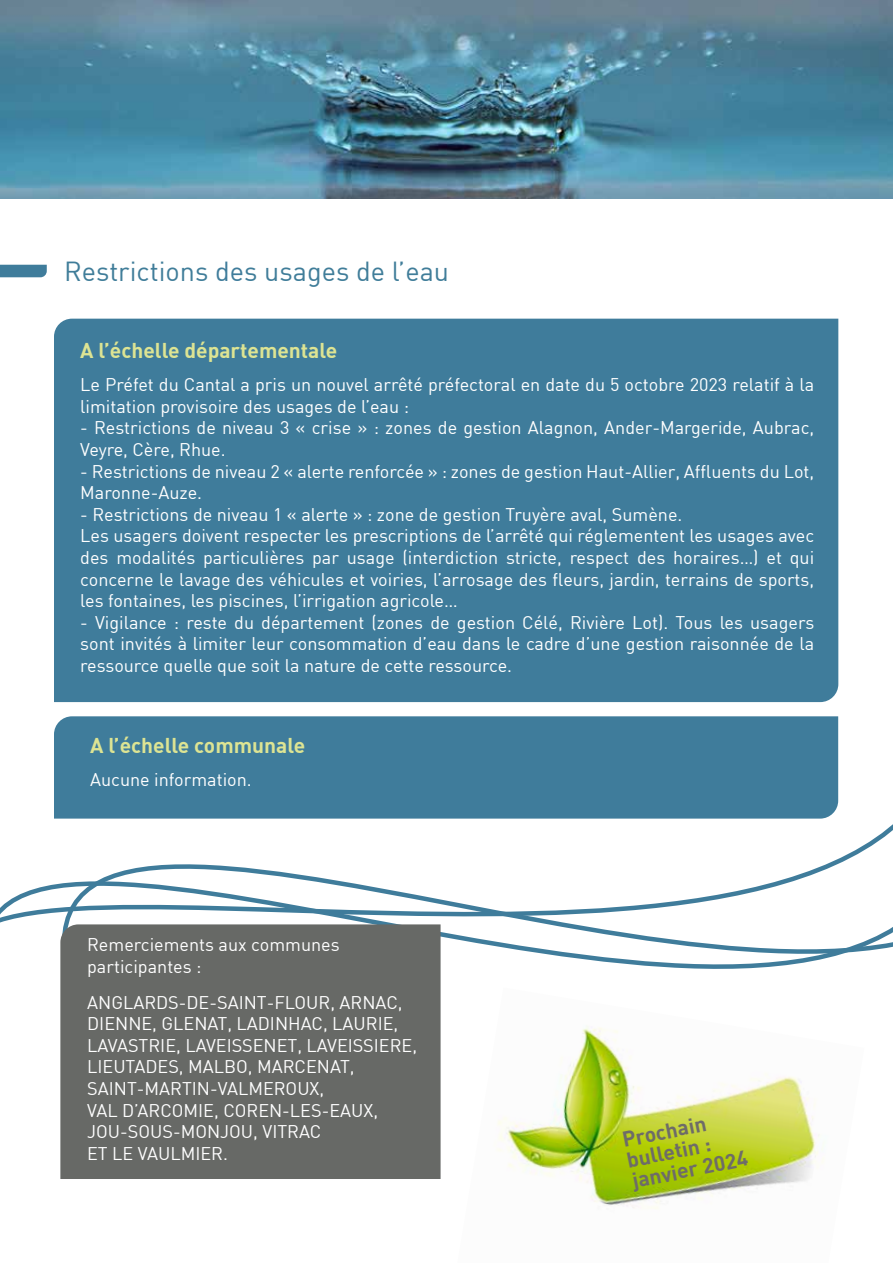
<style>
.page{position:relative;width:893px;height:1263px;background:#fff}
.page>*{position:absolute;margin:0;border:0;box-sizing:border-box;transform-origin:0 0}
.t1{font:27px "DIN";color:#407d99}
.t2{font:700 21.15px/21.1px "DIN";color:#6e6c68}
.t3{font:700 21px "DIN";color:#dde493}
.t4{font:18px/21.6px "DIN";color:#fff}
.s1{color:#3f7c9b}
</style>
<div class="page">
<div style="left:54px;top:319px;width:784px;height:363px;background:#3f7c9b"></div>
<img style="left:0;top:0;width:893px;height:198px">
<svg style="left:0;top:265px;width:47px;height:12px"></svg>
<img style="left:497px;top:1131px;width:327px;height:78px">
<svg style="left:498px;top:1116px;width:316px;height:15px"></svg>
<svg style="left:54px;top:682px;width:785px;height:434px"></svg>
<svg style="left:0;top:773px;width:893px;height:278px"></svg>
<div style="left:60px;top:924px;width:381px;height:255px;background:#676966"></div>
<h1 class="t1" style="left:64px;top:254px;width:386px">Restrictions <span class="s1">de</span>s usages de l’eau</h1>
<p class="t3" style="left:80px;top:336px;width:259px">A l’échelle départementale</p>
<p class="t4" style="left:80px;top:374px;width:735px">Le Préfet du Cantal a pris un nouvel arrêté préfectoral en date du 5 octobre 2023 relatif à la limitation provisoire des usages de l’eau :</p>
<p class="t4" style="left:80px;top:417px;width:735px">- Restrictions de niveau 3 « crise » : zones de gestion Alagnon, Ander-Margeride, Aubrac,<br>Veyre, Cère, Rhue.</p>
<p class="t4" style="left:80px;top:460px;width:735px">- Restrictions de niveau 2 « alerte renforcée » : zones de gestion Haut-Allier, Affluents du Lot,<br>Maronne-Auze.</p>
<p class="t4" style="left:80px;top:503px;width:735px">- Restrictions de niveau 1 « alerte » : zone de gestion Truyère aval, Sumène.<br>Les usagers doivent respecter les prescriptions de l’arrêté qui réglementent les usages avec des modalités particulières par usage (interdiction stricte, respect des horaires…) et qui concerne le lavage des véhicules et voiries, l’arrosage des fleurs, jardin, terrains de sports, les fontaines, les piscines, l’irrigation agricole…</p>
<p class="t4" style="left:80px;top:611px;width:736px;text-align:justify">- Vigilance : reste du département (zones de gestion Célé, Rivière Lot). Tous les usagers sont invités à limiter leur consommation d’eau dans le cadre d’une gestion raisonnée de la ressource quelle que soit la nature de cette ressource.</p>
<p class="t3" style="left:90px;top:731px;width:217px">A l’échelle communale</p>
<p class="t4" style="left:90px;top:768px;width:163px">Aucune information.</p>
<p class="t4" style="left:87px;top:933px;width:254px">Remerciements aux communes participantes :</p>
<p class="t4" style="left:87px;top:991px;width:331px">ANGLARDS-DE-SAINT-FLOUR, ARNAC,<br>DIENNE, GLENAT, LADINHAC, LAURIE,<br>LAVASTRIE, LAVEISSENET, LAVEISSIERE,<br>LIEUTADES, MALBO, MARCENAT,<br>SAINT-MARTIN-VALMEROUX,<br>VAL D’ARCOMIE, COREN-LES-EAUX,<br>JOU-SOUS-MONJOU, VITRAC<br>ET LE VAULMIER.</p>
<p class="t2" style="left:620px;top:1129px;width:120px;rotate:-12deg">Prochain bulletin : janvier 2024</p>
</div>
